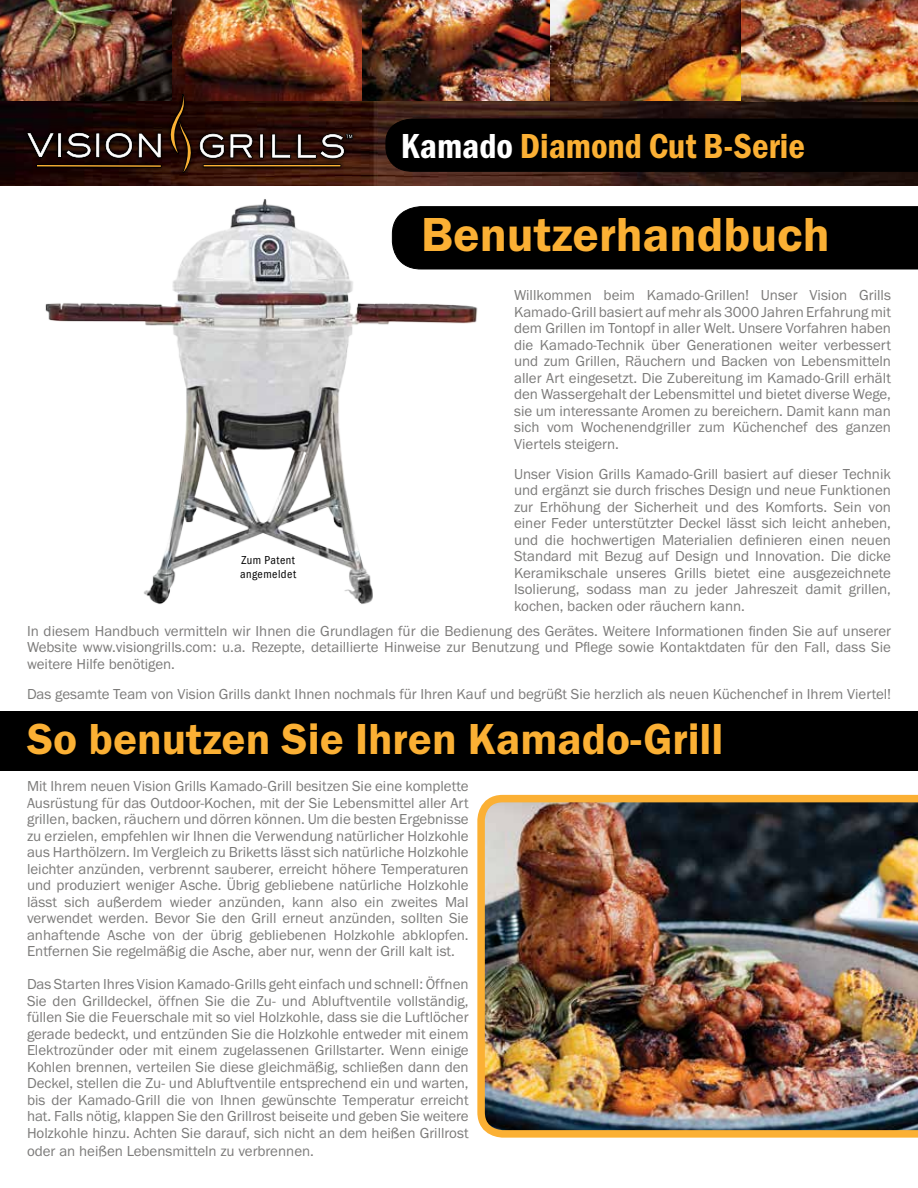
<style>
.page{position:relative;width:918px;height:1188px;background:#fff}
.page>*{position:absolute;margin:0;border:0;box-sizing:border-box;transform-origin:0 0}
.t1{font:49.5px "Franklin Gothic URW Dem";color:#fbb034}
.t2{font:45px "Franklin Gothic URW Dem";color:#fbb034}
.t3{font:36px "Franklin Gothic URW Con Dem";color:#fbb034}
.t4{font:15px/16.5px "Franklin Gothic URW Boo";color:#7c7b7a;text-align:justify}
.t5{font:12px/14.4px "Franklin Gothic URW Con Boo";letter-spacing:.04em;color:#000}
.s1{color:#fff}
</style>
<div class="page">
<div style="left:495px;top:206px;width:423px;height:63px;background:#000"></div>
<img style="left:477px;top:795px;width:441px;height:343px">
<div style="left:0;top:711px;width:918px;height:60px;background:#000"></div>
<img style="left:0;top:101px;width:918px;height:84px">
<img style="left:172px;top:0;width:746px;height:101px">
<img style="left:0;top:0;width:172px;height:101px">
<div style="left:385px;top:118px;width:533px;height:54px;background:#000"></div>
<svg style="left:23px;top:90px;width:334px;height:87px;background:#3d160c"></svg>
<div style="left:203px;top:164px;width:138px;height:3px;border:1px solid #000"></div>
<svg style="left:25px;top:93px;width:239px;height:87px;background:#311d18"></svg>
<hr style="left:37px;top:165px;width:124px;height:2px;background:#fbb034">
<hr style="left:204px;top:165px;width:136px;height:1px;background:#fbb034">
<svg style="left:271px;top:126px;width:83px;height:34px;background:#412e2a"></svg>
<img style="left:35px;top:173px;width:460px;height:431px">
<h3 class="t3" style="left:401px;top:122px;width:406px"><span class="s1">Kamado</span> Diamond Cut B-Serie</h3>
<h1 class="t1" style="left:421px;top:204px;width:410px">Benutzerhandbuch</h1>
<p class="t4" style="left:514px;top:287px;width:378px">Willkommen beim Kamado-Grillen! Unser Vision Grills Kamado-Grill basiert auf mehr als 3000 Jahren Erfahrung mit dem Grillen im Tontopf in aller Welt. Unsere Vorfahren haben die Kamado-Technik über Generationen weiter verbessert und zum Grillen, Räuchern und Backen von Lebensmitteln aller Art eingesetzt. Die Zubereitung im Kamado-Grill erhält den Wassergehalt der Lebensmittel und bietet diverse Wege, sie um interessante Aromen zu bereichern. Damit kann man sich vom Wochenendgriller zum Küchenchef des ganzen Viertels steigern.</p>
<p class="t4" style="left:514px;top:465px;width:378px">Unser Vision Grills Kamado-Grill basiert auf dieser Technik und ergänzt sie durch frisches Design und neue Funktionen zur Erhöhung der Sicherheit und des Komforts. Sein von einer Feder unterstützter Deckel lässt sich leicht anheben, und die hochwertigen Materialien definieren einen neuen Standard mit Bezug auf Design und Innovation. Die dicke Keramikschale unseres Grills bietet eine ausgezeichnete Isolierung, sodass man zu jeder Jahreszeit damit grillen, kochen, backen oder räuchern kann.</p>
<p class="t4" style="left:27px;top:622px;width:866px">In diesem Handbuch vermitteln wir Ihnen die Grundlagen für die Bedienung des Gerätes. Weitere Informationen finden Sie auf unserer Website www.visiongrills.com: u.a. Rezepte, detaillierte Hinweise zur Benutzung und Pflege sowie Kontaktdaten für den Fall, dass Sie weitere Hilfe benötigen.</p>
<p class="t4" style="left:27px;top:685px;width:866px">Das gesamte Team von Vision Grills dankt Ihnen nochmals für Ihren Kauf und begrüßt Sie herzlich als neuen Küchenchef in Ihrem Viertel!</p>
<p class="t5" style="left:240px;top:552px;width:57px">Zum Patent angemeldet</p>
<h2 class="t2" style="left:27px;top:711px;width:698px">So benutzen Sie Ihren Kamado-Grill</h2>
<p class="t4" style="left:27px;top:777px;width:443px">Mit Ihrem neuen Vision Grills Kamado-Grill besitzen Sie eine komplette Ausrüstung für das Outdoor-Kochen, mit der Sie Lebensmittel aller Art grillen, backen, räuchern und dörren können. Um die besten Ergebnisse zu erzielen, empfehlen wir Ihnen die Verwendung natürlicher Holzkohle aus Harthölzern. Im Vergleich zu Briketts lässt sich natürliche Holzkohle leichter anzünden, verbrennt sauberer, erreicht höhere Temperaturen und produziert weniger Asche. Übrig gebliebene natürliche Holzkohle lässt sich außerdem wieder anzünden, kann also ein zweites Mal verwendet werden. Bevor Sie den Grill erneut anzünden, sollten Sie anhaftende Asche von der übrig gebliebenen Holzkohle abklopfen.<br>Entfernen Sie regelmäßig die Asche, aber nur, wenn der Grill kalt ist.</p>
<p class="t4" style="left:27px;top:975px;width:443px">Das Starten Ihres Vision Kamado-Grills geht einfach und schnell: Öffnen Sie den Grilldeckel, öffnen Sie die Zu- und Abluftventile vollständig, füllen Sie die Feuerschale mit so viel Holzkohle, dass sie die Luftlöcher gerade bedeckt, und entzünden Sie die Holzkohle entweder mit einem Elektrozünder oder mit einem zugelassenen Grillstarter. Wenn einige Kohlen brennen, verteilen Sie diese gleichmäßig, schließen dann den Deckel, stellen die Zu- und Abluftventile entsprechend ein und warten, bis der Kamado-Grill die von Ihnen gewünschte Temperatur erreicht hat. Falls nötig, klappen Sie den Grillrost beiseite und geben Sie weitere Holzkohle hinzu. Achten Sie darauf, sich nicht an dem heißen Grillrost</p>
<p class="t4" style="left:27px;top:1142px;width:288px">oder an heißen Lebensmitteln zu verbrennen.</p>
</div>
